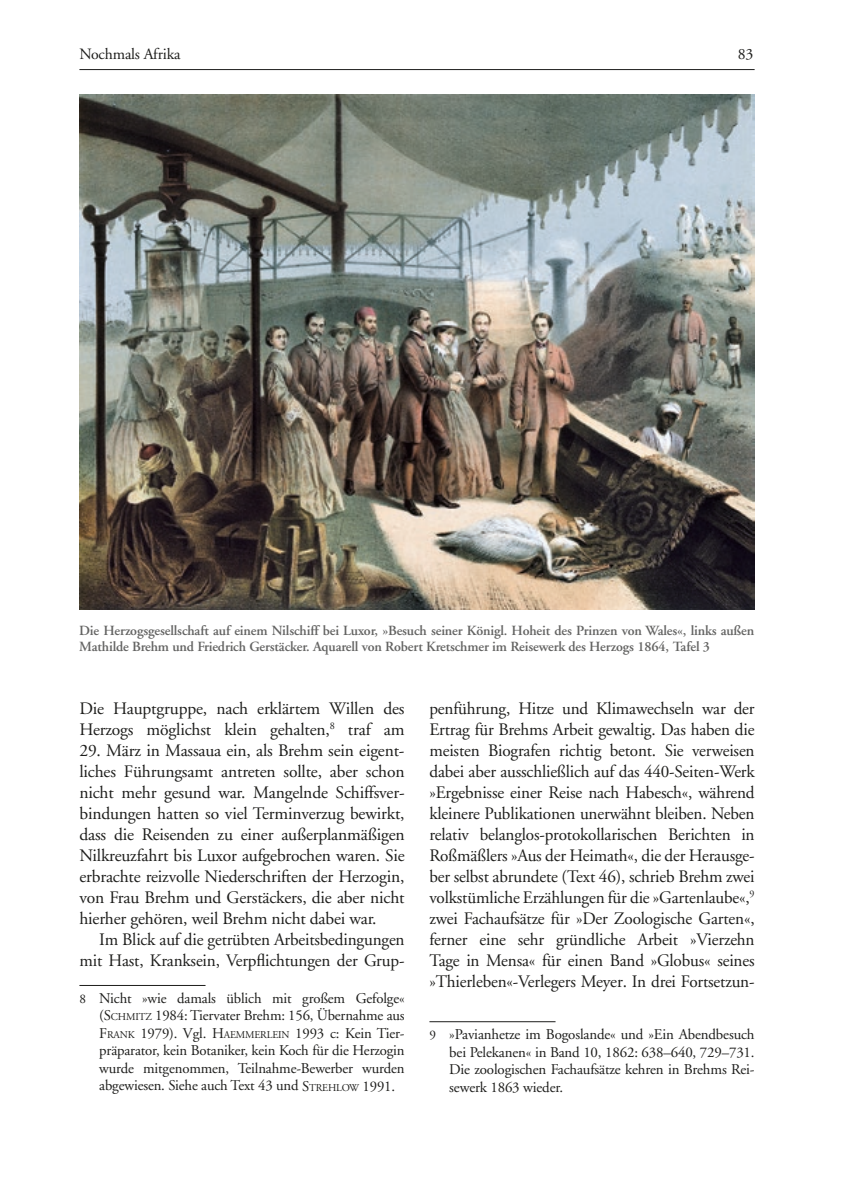
<style>
.page{position:relative;width:844px;height:1191px;background:#fff}
.page>*{position:absolute;margin:0;border:0;box-sizing:border-box;transform-origin:0 0}
.t1{font:17.5px/21px "Adobe Garamond";letter-spacing:-.01em;color:#1d1d1b;text-align:justify}
.t2{font:15.75px "Adobe Garamond";letter-spacing:-.01em;color:#1d1d1b}
.t3{font:14.88px/17.5px "Adobe Garamond";letter-spacing:-.01em;color:#1d1d1b;text-align:justify}
.t4{font:600 14px/16.8px "Adobe Garamond";letter-spacing:-.01em;color:#646463}
.s1{font-size:13.12px}
.s2{font-style:inherit}
.s3{font-size:10.33px}
</style>
<div class="page">
<hr style="left:79px;top:69px;width:675px;height:1px;background:#1d1d1b">
<hr style="left:79px;top:985px;width:126px;height:1px;background:#1d1d1b">
<hr style="left:429px;top:1021px;width:126px;height:1px;background:#1d1d1b">
<img style="left:79px;top:94px;width:675px;height:515px">
<p class="t2" style="left:79px;top:44px;width:103px">Nochmals Afrika</p>
<p class="t2" style="left:737px;top:44px;width:17px">83</p>
<p class="t4" style="left:79px;top:621px;width:676px">Die Herzogsgesellschaft auf einem Nilschiff bei Luxor, »Besuch seiner Königl. Hoheit des Prinzen von Wales«, links außen<br>Mathilde Brehm und Friedrich Gerstäcker. Aquarell von Robert Kretschmer im Reisewerk des Herzogs 1864, Tafel 3</p>
<p class="t1" style="left:79px;top:697px;width:326px">Die Hauptgruppe, nach erklärtem Willen des<br>Herzogs möglichst klein gehalten,<sup>8</sup> traf am</p>
<p class="t1" style="left:79px;top:739px;width:326px">29. März in Massaua ein, als Brehm sein eigent&shy;liches Führungsamt antreten sollte, aber schon nicht mehr gesund war. Mangelnde Schiffsver&shy;bindungen hatten so viel Terminverzug bewirkt, dass die Reisenden zu einer außerplanmäßigen Nilkreuzfahrt bis Luxor aufgebrochen waren. Sie erbrachte reizvolle Niederschriften der Herzogin, von Frau Brehm und Gerstäckers, die aber nicht hierher gehören, weil Brehm nicht dabei war.</p>
<p class="t1" style="left:79px;top:928px;width:326px;text-align:right">Im Blick auf die getrübten Arbeitsbedingungen mit Hast, Kranksein, Verpflichtungen der Grup-</p>
<p class="t3" style="left:99px;top:989px;width:307px;text-indent:-20px"><span class="s1">8</span> Nicht »wie damals üblich mit großem Gefolge« (<span class="s2">S</span><span class="s3">CHMITZ</span> 1984: Tiervater Brehm: 156, Übernahme aus <span class="s2">F</span><span class="s3">RANK</span> 1979). Vgl. <span class="s2">H</span><span class="s3">AEMMERLEIN</span> 1993 c: Kein Tier&shy;präparator, kein Botaniker, kein Koch für die Herzogin wurde mitgenommen, Teilnahme-Bewerber wurden abgewiesen. Siehe auch Text 43 und <span class="s2">S</span><span class="s3">TREHLOW</span> 1991.</p>
<p class="t1" style="left:429px;top:697px;width:326px">penführung, Hitze und Klimawechseln war der Ertrag für Brehms Arbeit gewaltig. Das haben die meisten Biografen richtig betont. Sie verweisen dabei aber ausschließlich auf das 440-Seiten-Werk »Ergebnisse einer Reise nach Habesch«, während kleinere Publikationen unerwähnt bleiben. Neben relativ belanglos-protokollarischen Berichten in Roßmäßlers »Aus der Heimath«, die der Herausge&shy;ber selbst abrundete (Text 46), schrieb Brehm zwei volkstümliche Erzählungen für die »Gartenlaube«,<sup>9 </sup>zwei Fachaufsätze für »Der Zoologische Garten«, ferner eine sehr gründliche Arbeit »Vierzehn Tage in Mensa« für einen Band »Globus« seines »Thierleben«-Verlegers Meyer. In drei Fortsetzun-</p>
<p class="t3" style="left:449px;top:1025px;width:307px;text-indent:-20px"><span class="s1">9</span> »Pavianhetze im Bogoslande« und »Ein Abendbesuch bei Pelekanen« in Band 10, 1862: 638–640, 729–731.<br>Die zoologischen Fachaufsätze kehren in Brehms Rei&shy;sewerk 1863 wieder.</p>
</div>
